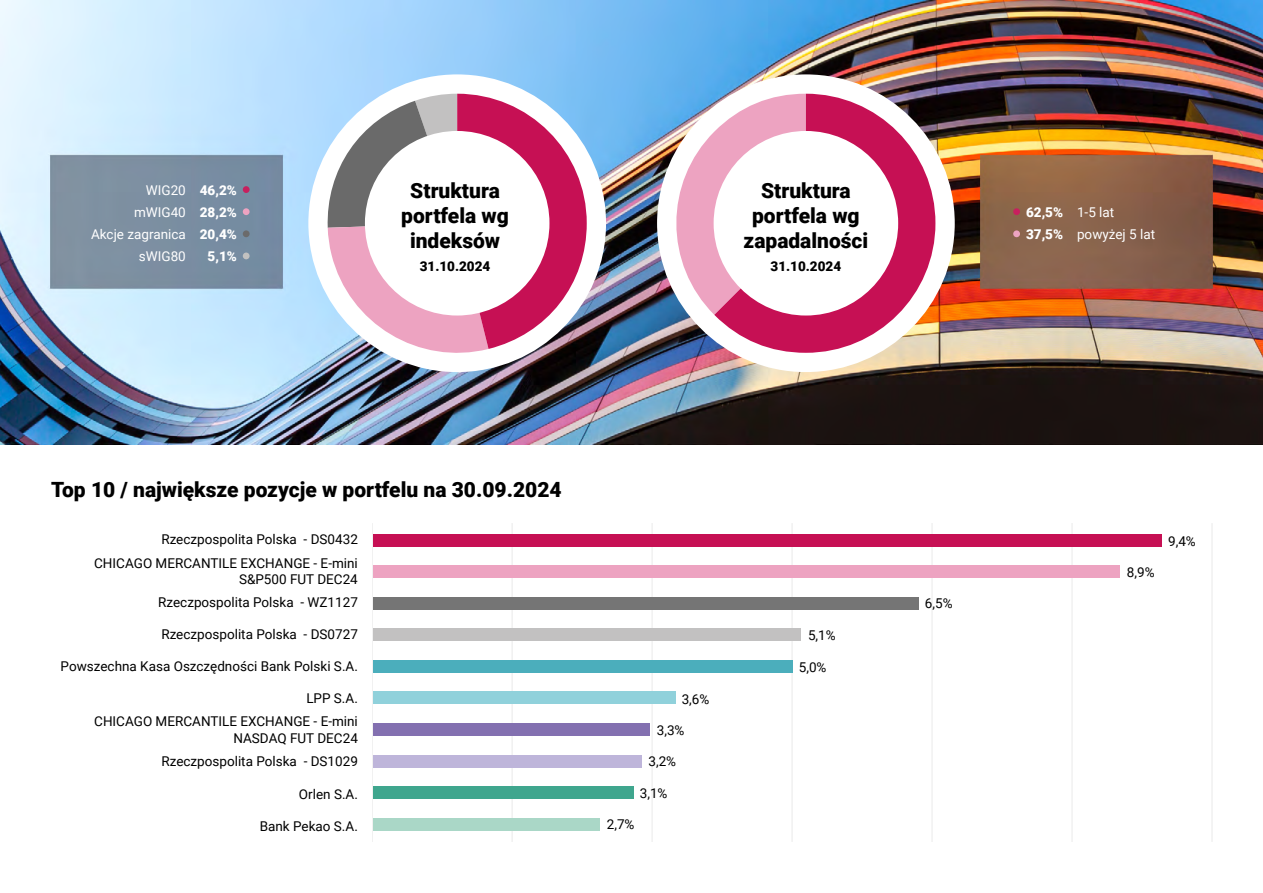
<style>
.page{position:relative;width:1263px;height:893px;background:#fff}
.page>*{position:absolute;margin:0;border:0;box-sizing:border-box;transform-origin:0 0}
.t1{font:900 21px/25.2px "Roboto";color:#000;text-align:center}
.t2{font:13.5px/23.7px "Roboto";color:#000;text-align:right}
.t3{font:13.5px/22.2px "Roboto";color:#fff}
.t4{font:900 13.5px "Roboto";color:#000}
.t5{font:900 13.5px "Roboto";color:#fff}
.s1{font-weight:900}
</style>
<div class="page">
<img style="left:0;top:0;width:1263px;height:444px">
<div style="left:308px;top:74px;width:298px;height:298px;background:#fff;border-radius:50%"></div>
<svg style="left:326px;top:94px;width:261px;height:272px"></svg>
<div style="left:365px;top:131px;width:184px;height:184px;background:#fff;border-radius:50%"></div>
<div style="left:657px;top:74px;width:298px;height:298px;background:#fff;border-radius:50%"></div>
<svg style="left:664px;top:94px;width:50px;height:221px"></svg>
<svg style="left:714px;top:94px;width:221px;height:259px;fill:#c61054"></svg>
<div style="left:714px;top:131px;width:184px;height:184px;background:#fff;border-radius:50%"></div>
<div style="left:243px;top:186px;width:7px;height:7px;background:#c7205e;border-radius:50%"></div>
<div style="left:1013px;top:208px;width:7px;height:7px;background:#c7205e;border-radius:50%"></div>
<div style="left:243px;top:208px;width:7px;height:7px;background:#eda3c1;border-radius:50%"></div>
<div style="left:1013px;top:230px;width:7px;height:7px;background:#eda3c1;border-radius:50%"></div>
<div style="left:243px;top:230px;width:7px;height:7px;background:#6b6b6b;border-radius:50%"></div>
<div style="left:243px;top:253px;width:7px;height:6px;background:#c2c1c0;border-radius:50%"></div>
<hr style="left:372px;top:523px;width:1px;height:319px;background:#ededed">
<hr style="left:512px;top:523px;width:1px;height:319px;background:#ededed">
<hr style="left:792px;top:523px;width:1px;height:319px;background:#ededed">
<hr style="left:652px;top:523px;width:1px;height:319px;background:#ededed">
<hr style="left:932px;top:523px;width:1px;height:319px;background:#ededed">
<hr style="left:1071px;top:523px;width:1px;height:319px;background:#ededed">
<hr style="left:1211px;top:523px;width:1px;height:319px;background:#ededed">
<div style="left:373px;top:534px;width:789px;height:12px;background:#c61054"></div>
<div style="left:373px;top:565px;width:747px;height:13px;background:#eda3c1"></div>
<div style="left:373px;top:597px;width:546px;height:12px;background:#757575"></div>
<div style="left:373px;top:628px;width:428px;height:13px;background:#c2c1c1"></div>
<div style="left:373px;top:660px;width:420px;height:13px;background:#4baebc"></div>
<div style="left:373px;top:692px;width:302px;height:12px;background:#90d1db"></div>
<div style="left:373px;top:723px;width:277px;height:13px;background:#8370b0"></div>
<div style="left:373px;top:755px;width:269px;height:12px;background:#beb5da"></div>
<div style="left:373px;top:786px;width:260px;height:13px;background:#3fa68e"></div>
<div style="left:373px;top:818px;width:227px;height:12px;background:#aad7c7"></div>
<p class="t3" style="left:146px;top:178px;width:93px">WIG20 <span class="s1">46,2%</span></p>
<p class="t3" style="left:134px;top:200px;width:104px">mWIG40 <span class="s1">28,2%</span></p>
<p class="t3" style="left:91px;top:222px;width:147px">Akcje zagranica <span class="s1">20,4%</span></p>
<p class="t3" style="left:139px;top:245px;width:48px">sWIG80</p>
<p class="t5" style="left:208px;top:247px;width:31px">5,1%</p>
<h1 class="t1" style="left:401px;top:177px;width:109px">Struktura portfela wg indeksów</h1>
<p class="t4" style="left:420px;top:256px;width:72px">31.10.2024</p>
<h1 class="t1" style="left:743px;top:177px;width:126px">Struktura portfela wg zapadalności</h1>
<p class="t4" style="left:770px;top:256px;width:72px">31.10.2024</p>
<p class="t3" style="left:1026px;top:200px;width:131px"><span class="s1">62,5%</span> 1-5 lat<br><span class="s1">37,5%</span> powyżej 5 lat</p>
<h1 class="t1" style="left:51px;top:476px;width:512px">Top 10 / największe pozycje w portfelu na 30.09.2024</h1>
<p class="t2" style="left:94px;top:527px;width:265px">Rzeczpospolita Polska - DS0432<br>CHICAGO MERCANTILE EXCHANGE - E-mini</p>
<p class="t2" style="left:158px;top:567px;width:201px">S&amp;P500 FUT DEC24<br>Rzeczpospolita Polska - WZ1127</p>
<p class="t2" style="left:161px;top:622px;width:198px">Rzeczpospolita Polska - DS0727</p>
<p class="t2" style="left:61px;top:654px;width:299px">Powszechna Kasa Oszczędności Bank Polski S.A.</p>
<p class="t2" style="left:94px;top:685px;width:265px">LPP S.A.<br>CHICAGO MERCANTILE EXCHANGE - E-mini</p>
<p class="t2" style="left:161px;top:725px;width:198px">NASDAQ FUT DEC24<br>Rzeczpospolita Polska - DS1029</p>
<p class="t2" style="left:299px;top:781px;width:60px">Orlen S.A.</p>
<p class="t2" style="left:260px;top:814px;width:100px">Bank Pekao S.A.</p>
<p class="t2" style="left:682px;top:686px;width:29px">3,6%</p>
<p class="t2" style="left:657px;top:717px;width:29px">3,3%</p>
<p class="t2" style="left:648px;top:749px;width:29px">3,2%</p>
<p class="t2" style="left:640px;top:780px;width:29px">3,1%</p>
<p class="t2" style="left:607px;top:812px;width:29px">2,7%</p>
<p class="t2" style="left:808px;top:623px;width:29px">5,1%</p>
<p class="t2" style="left:799px;top:655px;width:29px">5,0%</p>
<p class="t2" style="left:925px;top:591px;width:29px">6,5%</p>
<p class="t2" style="left:1127px;top:560px;width:29px">8,9%</p>
<p class="t2" style="left:1168px;top:528px;width:29px">9,4%</p>
</div>
